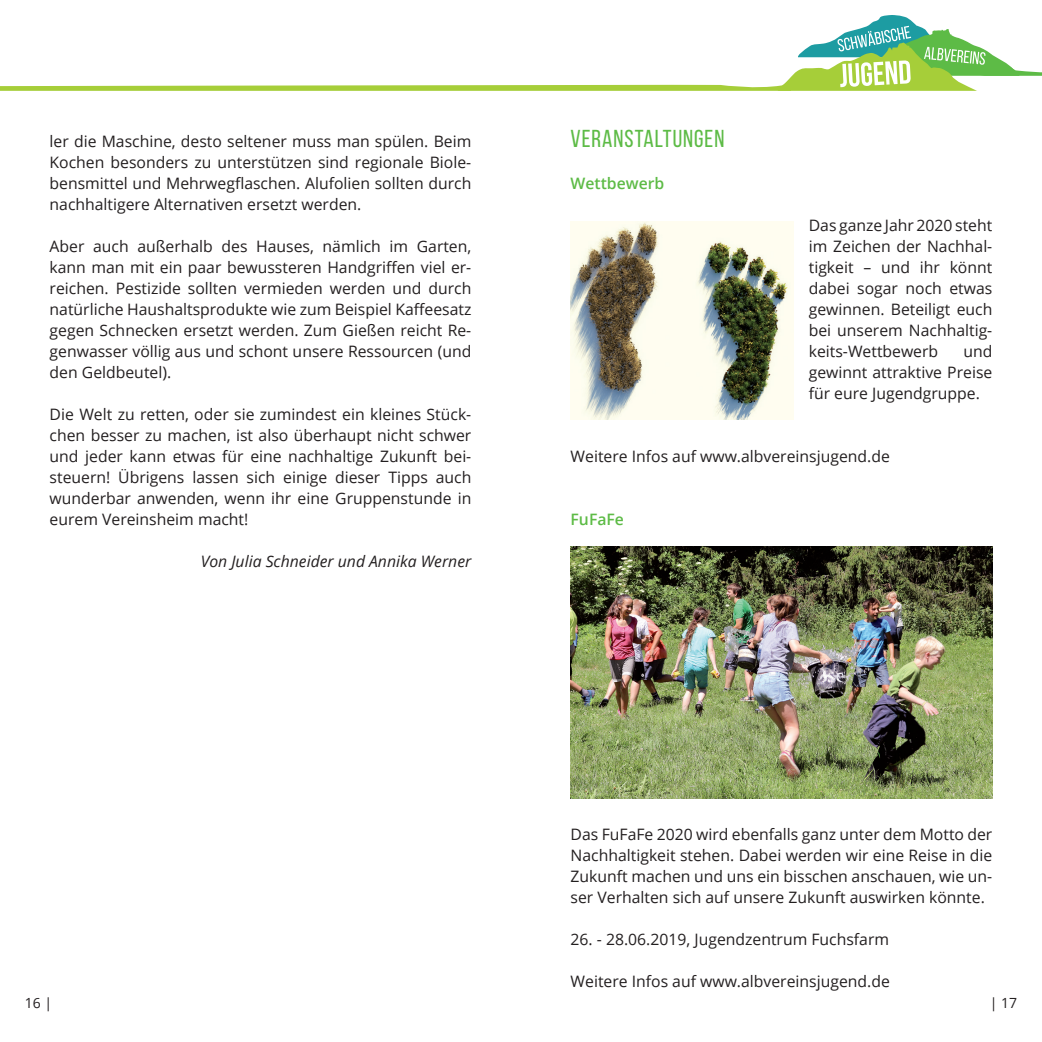
<style>
.page{position:relative;width:1042px;height:1042px;background:#fff}
.page>*{position:absolute;margin:0;border:0;box-sizing:border-box;transform-origin:0 0}
.t1{font:24.5px "Bebas Neue";letter-spacing:.04em;color:#5dbb46}
.t2{font:15.75px/21px "Open Sans";color:#231f20;text-align:justify}
.t3{font:italic 15.75px "Open Sans";color:#231f20}
.t4{font:600 15.75px "Open Sans";color:#5dbb46}
.t5{font:14px "Open Sans";color:#231f20}
</style>
<div class="page">
<svg style="left:0;top:15px;width:1042px;height:76px"></svg>
<img style="left:570px;top:221px;width:224px;height:199px">
<img style="left:570px;top:546px;width:422px;height:252px">
<p class="t2" style="left:50px;top:130px;width:423px">ler die Maschine, desto seltener muss man spülen. Beim Kochen besonders zu unterstützen sind regionale Biole&shy;bensmittel und Mehrwegflaschen. Alufolien sollten durch nachhaltigere Alternativen ersetzt werden.</p>
<p class="t2" style="left:50px;top:235px;width:423px">Aber auch außerhalb des Hauses, nämlich im Garten, kann man mit ein paar bewussteren Handgriffen viel er&shy;reichen. Pestizide sollten vermieden werden und durch natürliche Haushaltsprodukte wie zum Beispiel Kaffeesatz gegen Schnecken ersetzt werden. Zum Gießen reicht Re&shy;genwasser völlig aus und schont unsere Ressourcen (und den Geldbeutel).</p>
<p class="t2" style="left:50px;top:403px;width:423px">Die Welt zu retten, oder sie zumindest ein kleines Stück&shy;chen besser zu machen, ist also überhaupt nicht schwer und jeder kann etwas für eine nachhaltige Zukunft bei&shy;steuern! Übrigens lassen sich einige dieser Tipps auch wunderbar anwenden, wenn ihr eine Gruppenstunde in eurem Vereinsheim macht!</p>
<p class="t3" style="left:201px;top:550px;width:272px">Von Julia Schneider und Annika Werner</p>
<h1 class="t1" style="left:570px;top:125px;width:155px">VERANSTALTUNGEN</h1>
<p class="t4" style="left:570px;top:172px;width:95px">Wettbewerb</p>
<p class="t2" style="left:809px;top:214px;width:185px">Das ganze Jahr 2020 steht im Zeichen der Nachhal&shy;tigkeit – und ihr könnt dabei sogar noch etwas gewinnen. Beteiligt euch bei unserem Nachhaltig&shy;keits-Wettbewerb</p>
<p class="t2" style="left:809px;top:340px;width:185px;text-indent:155px">und gewinnt attraktive Preise für eure Jugendgruppe.</p>
<p class="t2" style="left:570px;top:445px;width:321px">Weitere Infos auf www.albvereinsjugend.de</p>
<p class="t4" style="left:570px;top:508px;width:55px">FuFaFe</p>
<p class="t2" style="left:570px;top:823px;width:423px">Das FuFaFe 2020 wird ebenfalls ganz unter dem Motto der Nachhaltigkeit stehen. Dabei werden wir eine Reise in die Zukunft machen und uns ein bisschen anschauen, wie un&shy;ser Verhalten sich auf unsere Zukunft auswirken könnte.</p>
<p class="t2" style="left:570px;top:928px;width:320px">26. - 28.06.2019, Jugendzentrum Fuchsfarm</p>
<p class="t2" style="left:570px;top:970px;width:321px">Weitere Infos auf www.albvereinsjugend.de</p>
<p class="t5" style="left:25px;top:993px;width:29px">16 |</p>
<p class="t5" style="left:990px;top:993px;width:29px">| 17</p>
</div>
